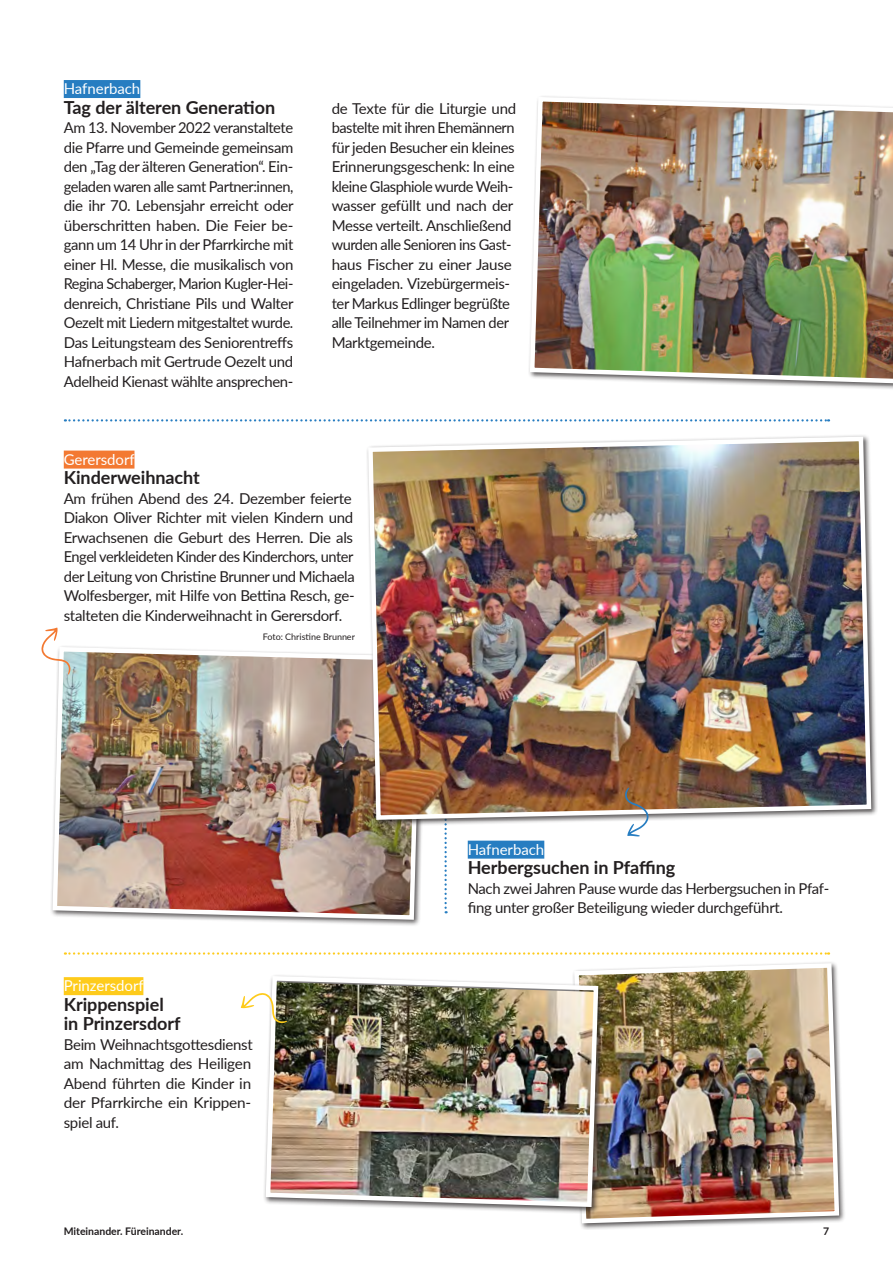
<style>
.page{position:relative;width:893px;height:1263px;background:#fff}
.page>*{position:absolute;margin:0;border:0;box-sizing:border-box;transform-origin:0 0}
.t1{font:700 18px/19.5px "Lato";letter-spacing:-.005em;color:#231f20}
.t2{font:15px/19.5px "Lato";letter-spacing:-.02em;color:#231f20}
.t3{font:15px "Lato";letter-spacing:-.005em;color:#fff}
.t4{font:700 10.5px "Lato";letter-spacing:-.005em;color:#231f20}
.t5{font:9px "Lato";letter-spacing:-.005em;color:#231f20}
</style>
<div class="page">
<div style="left:50px;top:644px;width:378px;height:283px;background:#231f20;opacity:.75"></div>
<img style="left:50px;top:645px;width:373px;height:277px">
<div style="left:572px;top:960px;width:274px;height:270px;background:#231f20;opacity:.75"></div>
<img style="left:572px;top:961px;width:269px;height:265px">
<svg style="left:444px;top:827px;width:3px;height:86px"></svg>
<div style="left:64px;top:80px;width:76px;height:18px;background:#277dc1"></div>
<div style="left:468px;top:841px;width:76px;height:18px;background:#277dc1"></div>
<div style="left:64px;top:977px;width:79px;height:18px;background:#fecb1b"></div>
<div style="left:64px;top:451px;width:70px;height:18px;background:#f37932"></div>
<img style="left:529px;top:96px;width:364px;height:291px">
<img style="left:366px;top:435px;width:508px;height:387px">
<div style="left:263px;top:973px;width:342px;height:240px;background:#231f20;opacity:.75"></div>
<img style="left:263px;top:974px;width:338px;height:235px">
<svg style="left:65px;top:419px;width:764px;height:2px"></svg>
<svg style="left:65px;top:952px;width:764px;height:3px"></svg>
<svg style="left:625px;top:787px;width:24px;height:49px"></svg>
<svg style="left:41px;top:627px;width:29px;height:48px"></svg>
<svg style="left:241px;top:993px;width:46px;height:30px"></svg>
<p class="t3" style="left:64px;top:78px;width:78px">Hafnerbach</p>
<p class="t1" style="left:64px;top:97px;width:213px">Tag der älteren Generation</p>
<p class="t2" style="left:64px;top:117px;width:231px;text-align:justify">Am 13. November 2022 veranstaltete die Pfarre und Gemeinde gemeinsam den „Tag der älteren Generation“. Ein&shy;geladen waren alle samt Partner:innen, die ihr 70. Lebensjahr erreicht oder überschritten haben. Die Feier be&shy;gann um 14 Uhr in der Pfarrkirche mit einer Hl. Messe, die musikalisch von Regina Schaberger, Marion Kugler-Hei&shy;denreich, Christiane Pils und Walter Oezelt mit Liedern mitgestaltet wurde.<br>Das Leitungsteam des Seniorentreffs Hafnerbach mit Gertrude Oezelt und Adelheid Kienast wählte ansprechen-</p>
<p class="t2" style="left:332px;top:98px;width:186px">de Texte für die Liturgie und bastelte mit ihren Ehemännern für jeden Besucher ein kleines<br>Erinnerungsgeschenk: In eine kleine Glasphiole wurde Weih&shy;wasser gefüllt und nach der<br>Messe verteilt. Anschließend wurden alle Senioren ins Gast&shy;haus Fischer zu einer Jause eingeladen. Vizebürgermeis&shy;ter Markus Edlinger begrüßte alle Teilnehmer im Namen der<br>Marktgemeinde.</p>
<p class="t3" style="left:64px;top:449px;width:72px">Gerersdorf</p>
<p class="t1" style="left:64px;top:467px;width:138px">Kinderweihnacht</p>
<p class="t2" style="left:64px;top:488px;width:292px">Am frühen Abend des 24. Dezember feierte Diakon Oliver Richter mit vielen Kindern und Erwachsenen die Geburt des Herren. Die als Engel verkleideten Kinder des Kinderchors, unter der Leitung von Christine Brunner und Michaela Wolfesberger, mit Hilfe von Bettina Resch, ge&shy;stalteten die Kinderweihnacht in Gerersdorf.</p>
<p class="t5" style="left:263px;top:631px;width:94px">Foto: Christine Brunner</p>
<p class="t3" style="left:64px;top:975px;width:81px">Prinzersdorf</p>
<p class="t1" style="left:64px;top:994px;width:118px">Krippenspiel in Prinzersdorf</p>
<p class="t2" style="left:64px;top:1034px;width:190px;text-align:justify">Beim Weihnachtsgottesdienst am Nachmittag des Heiligen Abend führten die Kinder in der Pfarrkirche ein Krippen&shy;spiel auf.</p>
<p class="t3" style="left:468px;top:839px;width:78px">Hafnerbach</p>
<p class="t1" style="left:468px;top:857px;width:209px">Herbergsuchen in Pfaffing</p>
<p class="t2" style="left:468px;top:878px;width:363px">Nach zwei Jahren Pause wurde das Herbergsuchen in Pfaf&shy;fing unter großer Beteiligung wieder durchgeführt.</p>
<p class="t4" style="left:64px;top:1224px;width:121px">Miteinander. Füreinander.</p>
<p class="t4" style="left:823px;top:1224px;width:8px">7</p>
</div>
